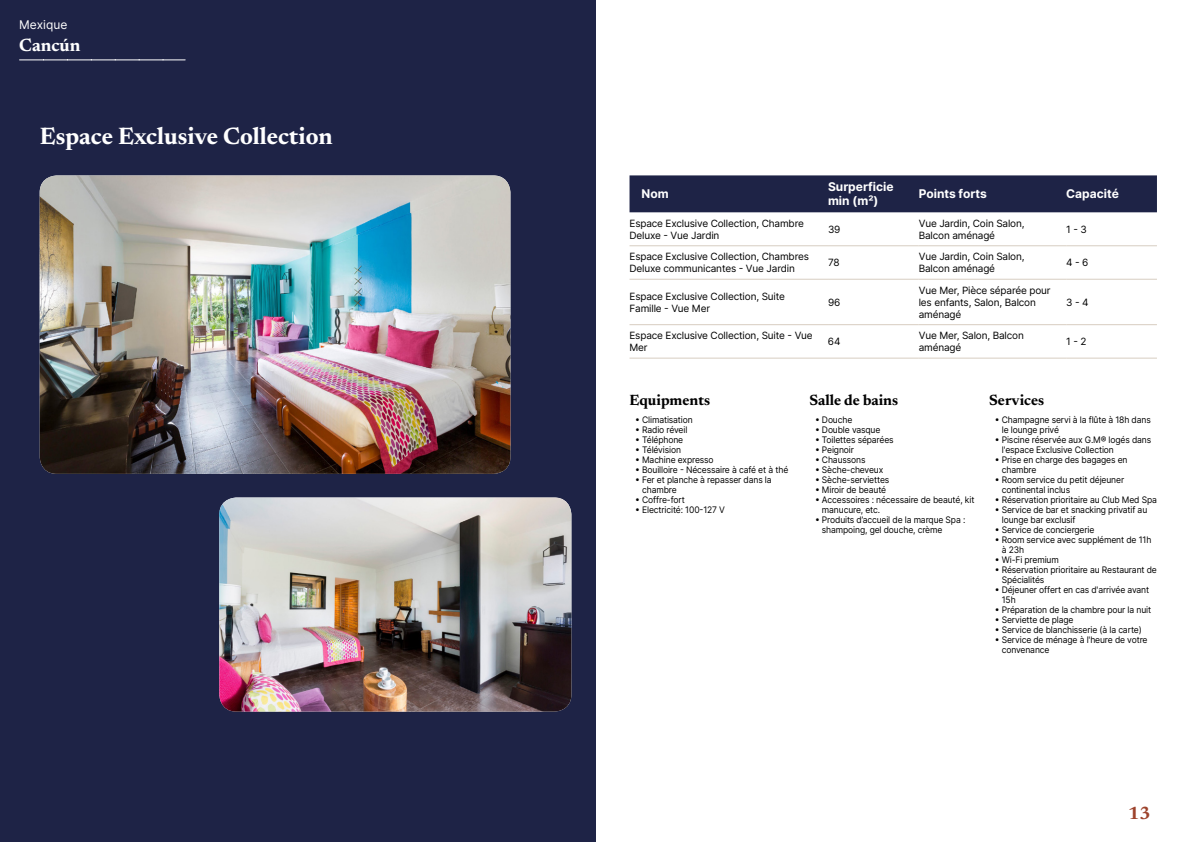
<style>
.page{position:relative;width:1191px;height:842px;background:#fff}
.page>*{position:absolute;margin:0;border:0;box-sizing:border-box;transform-origin:0 0}
.t1{font:700 24px "Newsreader 24 pt";color:#fff}
.t2{font:700 18px "Newsreader 24 pt";color:#fff}
.t3{font:700 18px "Newsreader 24 pt";color:#9d432c}
.t4{font:700 15px "Newsreader 24 pt";color:#000}
.t5{font:700 12px/14px "Inter";color:#fff}
.t6{font:12px "Inter";color:#fff}
.t7{font:10px/12px "Inter";letter-spacing:-.015em;color:#000}
.t8{font:9px/10px "Inter";letter-spacing:-.015em;color:#000;scale:.95 1}
</style>
<div class="page">
<div style="left:0;top:0;width:595px;height:842px;background:#1e2346"></div>
<img style="left:40px;top:175px;width:470px;height:299px">
<img style="left:219px;top:497px;width:352px;height:214px">
<svg style="left:20px;top:60px;width:165px;height:1px"></svg>
<div style="left:629px;top:175px;width:528px;height:37px;background:#1e2346"></div>
<hr style="left:629px;top:245px;width:199px;height:1px;background:#d7cdc1">
<hr style="left:828px;top:245px;width:90px;height:1px;background:#d7cdc1">
<hr style="left:918px;top:245px;width:148px;height:1px;background:#d7cdc1">
<hr style="left:1066px;top:245px;width:91px;height:1px;background:#d7cdc1">
<hr style="left:629px;top:279px;width:199px;height:1px;background:#d7cdc1">
<hr style="left:828px;top:279px;width:90px;height:1px;background:#d7cdc1">
<hr style="left:918px;top:279px;width:148px;height:1px;background:#d7cdc1">
<hr style="left:1066px;top:279px;width:91px;height:1px;background:#d7cdc1">
<hr style="left:629px;top:324px;width:199px;height:1px;background:#d7cdc1">
<hr style="left:828px;top:324px;width:90px;height:1px;background:#d7cdc1">
<hr style="left:918px;top:324px;width:148px;height:1px;background:#d7cdc1">
<hr style="left:1066px;top:324px;width:91px;height:1px;background:#d7cdc1">
<hr style="left:629px;top:358px;width:199px;height:1px;background:#d7cdc1">
<hr style="left:828px;top:358px;width:90px;height:1px;background:#d7cdc1">
<hr style="left:918px;top:358px;width:148px;height:1px;background:#d7cdc1">
<hr style="left:1066px;top:358px;width:91px;height:1px;background:#d7cdc1">
<h3 class="t6" style="left:19px;top:15px;width:50px">Mexique</h3>
<h2 class="t2" style="left:19px;top:32px;width:63px">Cancún</h2>
<h1 class="t1" style="left:40px;top:119px;width:294px">Espace Exclusive Collection</h1>
<h3 class="t5" style="left:641px;top:187px;width:29px">Nom</h3>
<h3 class="t5" style="left:828px;top:180px;width:67px">Surperficie min (m²)</h3>
<h3 class="t5" style="left:918px;top:187px;width:70px">Points forts</h3>
<h3 class="t5" style="left:1066px;top:187px;width:54px">Capacité</h3>
<p class="t7" style="left:629px;top:217px;width:176px">Espace Exclusive Collection, Chambre<br>Deluxe - Vue Jardin</p>
<p class="t7" style="left:828px;top:223px;width:14px">39</p>
<p class="t7" style="left:918px;top:217px;width:107px">Vue Jardin, Coin Salon,<br>Balcon aménagé</p>
<p class="t7" style="left:1066px;top:223px;width:22px">1 - 3</p>
<p class="t7" style="left:629px;top:250px;width:181px">Espace Exclusive Collection, Chambres<br>Deluxe communicantes - Vue Jardin</p>
<p class="t7" style="left:828px;top:256px;width:13px">78</p>
<p class="t7" style="left:918px;top:250px;width:107px">Vue Jardin, Coin Salon,<br>Balcon aménagé</p>
<p class="t7" style="left:1066px;top:256px;width:24px">4 - 6</p>
<p class="t7" style="left:629px;top:290px;width:157px">Espace Exclusive Collection, Suite<br>Famille - Vue Mer</p>
<p class="t7" style="left:828px;top:296px;width:14px">96</p>
<p class="t7" style="left:918px;top:284px;width:133px">Vue Mer, Pièce séparée pour les enfants, Salon, Balcon aménagé</p>
<p class="t7" style="left:1066px;top:296px;width:24px">3 - 4</p>
<p class="t7" style="left:629px;top:329px;width:185px">Espace Exclusive Collection, Suite - Vue<br>Mer</p>
<p class="t7" style="left:828px;top:335px;width:14px">64</p>
<p class="t7" style="left:918px;top:329px;width:107px">Vue Mer, Salon, Balcon aménagé</p>
<p class="t7" style="left:1066px;top:335px;width:22px">1 - 2</p>
<h3 class="t4" style="left:629px;top:389px;width:82px">Equipments</h3>
<p class="t8" style="left:635px;top:415px;width:62px">• Climatisation</p>
<p class="t8" style="left:635px;top:425px;width:56px">• Radio réveil</p>
<p class="t8" style="left:635px;top:435px;width:52px">• Téléphone</p>
<p class="t8" style="left:635px;top:445px;width:50px">• Télévision</p>
<p class="t8" style="left:635px;top:455px;width:84px">• Machine expresso</p>
<p class="t8" style="left:635px;top:465px;width:163px">• Bouilloire - Nécessaire à café et à thé</p>
<p class="t8" style="left:642px;top:475px;width:138px;text-indent:-7px">• Fer et planche à repasser dans la chambre</p>
<p class="t8" style="left:635px;top:495px;width:54px">• Coffre-fort</p>
<p class="t8" style="left:635px;top:505px;width:96px">• Electricité: 100-127 V</p>
<h3 class="t4" style="left:809px;top:389px;width:90px">Salle de bains</h3>
<p class="t8" style="left:815px;top:415px;width:41px">• Douche</p>
<p class="t8" style="left:815px;top:425px;width:70px">• Double vasque</p>
<p class="t8" style="left:815px;top:435px;width:84px">• Toilettes séparées</p>
<p class="t8" style="left:815px;top:445px;width:43px">• Peignoir</p>
<p class="t8" style="left:815px;top:455px;width:55px">• Chaussons</p>
<p class="t8" style="left:815px;top:465px;width:73px">• Sèche-cheveux</p>
<p class="t8" style="left:815px;top:475px;width:80px">• Sèche-serviettes</p>
<p class="t8" style="left:815px;top:485px;width:76px">• Miroir de beauté</p>
<p class="t8" style="left:822px;top:495px;width:162px;text-indent:-7px">• Accessoires : nécessaire de beauté, kit manucure, etc.</p>
<p class="t8" style="left:822px;top:515px;width:152px;text-indent:-7px">• Produits d’accueil de la marque Spa : shampoing, gel douche, crème</p>
<h3 class="t4" style="left:989px;top:389px;width:57px">Services</h3>
<p class="t8" style="left:1001px;top:415px;width:158px;text-indent:-7px">• Champagne servi à la flûte à 18h dans le lounge privé</p>
<p class="t8" style="left:1001px;top:435px;width:159px;text-indent:-7px">• Piscine réservée aux G.M® logés dans l'espace Exclusive Collection</p>
<p class="t8" style="left:1001px;top:455px;width:134px;text-indent:-7px">• Prise en charge des bagages en chambre</p>
<p class="t8" style="left:1001px;top:475px;width:130px;text-indent:-7px">• Room service du petit déjeuner continental inclus</p>
<p class="t8" style="left:994px;top:495px;width:172px">• Réservation prioritaire au Club Med Spa</p>
<p class="t8" style="left:1001px;top:505px;width:155px;text-indent:-7px">• Service de bar et snacking privatif au lounge bar exclusif</p>
<p class="t8" style="left:994px;top:525px;width:106px">• Service de conciergerie</p>
<p class="t8" style="left:1001px;top:535px;width:159px;text-indent:-7px">• Room service avec supplément de 11h à 23h</p>
<p class="t8" style="left:994px;top:555px;width:69px">• Wi-Fi premium</p>
<p class="t8" style="left:1001px;top:565px;width:165px;text-indent:-7px">• Réservation prioritaire au Restaurant de<br>Spécialités</p>
<p class="t8" style="left:1001px;top:585px;width:157px;text-indent:-7px">• Déjeuner offert en cas d'arrivée avant<br>15h</p>
<p class="t8" style="left:994px;top:605px;width:166px">• Préparation de la chambre pour la nuit</p>
<p class="t8" style="left:994px;top:615px;width:84px">• Serviette de plage</p>
<p class="t8" style="left:994px;top:625px;width:156px">• Service de blanchisserie (à la carte)</p>
<p class="t8" style="left:1001px;top:635px;width:155px;text-indent:-7px">• Service de ménage à l'heure de votre convenance</p>
<h2 class="t3" style="left:1128px;top:800px;width:24px">13</h2>
</div>
